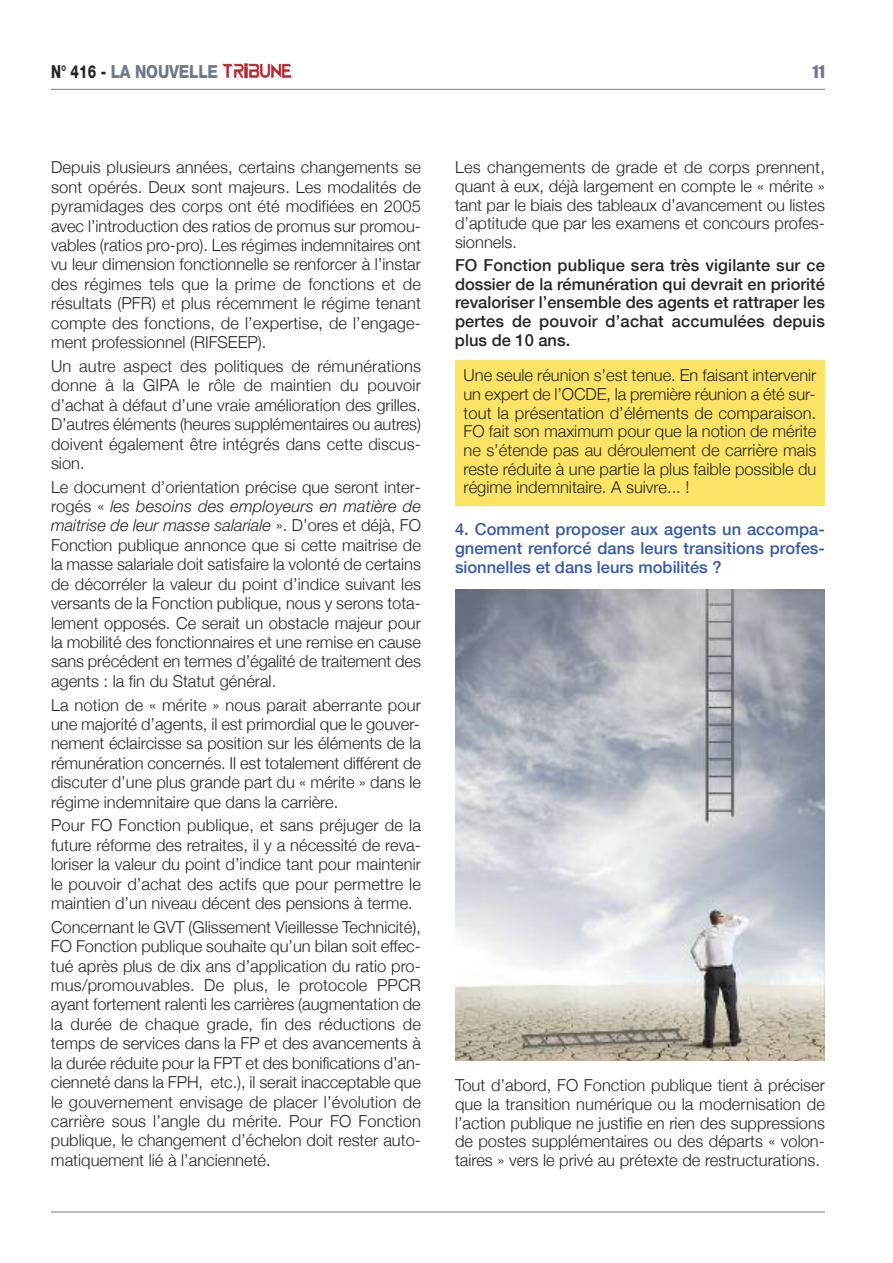
<style>
.page{position:relative;width:893px;height:1263px;background:#fff}
.page>*{position:absolute;margin:0;border:0;box-sizing:border-box;transform-origin:0 0}
.t1{font:800 18px "Helvetica Neue";letter-spacing:-.01em;color:#6e788e;scale:.85 1}
.t2{font:18px "Impact";color:#6e788e}
.t3{font:300 16.5px/19.4px "Helvetica Neue";color:#272627;text-align:justify}
.t4{font:500 16.5px/18.8px "Helvetica Neue";letter-spacing:.01em;color:#272627;text-align:justify}
.t5{font:500 16.5px/18.8px "Helvetica Neue";color:#3759a5;text-align:justify}
.s1{color:#272627}
.s2{font-style:italic}
</style>
<div class="page">
<div style="left:455px;top:360px;width:370px;height:146px;background:#fbe465"></div>
<svg style="left:222px;top:64px;width:69px;height:14px"></svg>
<hr style="left:51px;top:89px;width:774px;height:1px;background:#6e788e">
<hr style="left:51px;top:1211px;width:774px;height:1px;background:#6e788e">
<img style="left:455px;top:590px;width:370px;height:471px">
<p class="t1" style="left:51px;top:65px;width:198px"><span class="s1">N° 416 -</span> LA NOUVELLE</p>
<p class="t2" style="left:812px;top:65px;width:15px">11</p>
<p class="t3" style="left:51px;top:157px;width:371px">Depuis plusieurs années, certains changements se sont opérés. Deux sont majeurs. Les modalités de pyramidages des corps ont été modifiées en 2005 avec l’introduction des ratios de promus sur promou&shy;vables (ratios pro-pro). Les régimes indemnitaires ont vu leur dimension fonctionnelle se renforcer à l’instar des régimes tels que la prime de fonctions et de résultats (PFR) et plus récemment le régime tenant compte des fonctions, de l’expertise, de l’engage&shy;ment professionnel (RIFSEEP).</p>
<p class="t3" style="left:51px;top:356px;width:371px">Un autre aspect des politiques de rémunérations donne à la GIPA le rôle de maintien du pouvoir d’achat à défaut d’une vraie amélioration des grilles.<br>D’autres éléments (heures supplémentaires ou autres) doivent également être intégrés dans cette discus&shy;sion.</p>
<p class="t3" style="left:51px;top:477px;width:371px">Le document d’orientation précise que seront inter&shy;rogés « <span class="s2">les besoins des employeurs en matière de maitrise de leur masse salariale</span> ». D’ores et déjà, FO Fonction publique annonce que si cette maitrise de la masse salariale doit satisfaire la volonté de certains de décorréler la valeur du point d’indice suivant les versants de la Fonction publique, nous y serons tota&shy;lement opposés. Ce serait un obstacle majeur pour la mobilité des fonctionnaires et une remise en cause sans précédent en termes d’égalité de traitement des agents : la fin du Statut général.</p>
<p class="t3" style="left:51px;top:695px;width:371px">La notion de « mérite » nous parait aberrante pour une majorité d’agents, il est primordial que le gouver&shy;nement éclaircisse sa position sur les éléments de la rémunération concernés. Il est totalement différent de discuter d’une plus grande part du « mérite » dans le régime indemnitaire que dans la carrière.</p>
<p class="t3" style="left:51px;top:815px;width:371px">Pour FO Fonction publique, et sans préjuger de la future réforme des retraites, il y a nécessité de reva&shy;loriser la valeur du point d’indice tant pour maintenir le pouvoir d’achat des actifs que pour permettre le maintien d’un niveau décent des pensions à terme.</p>
<p class="t3" style="left:51px;top:917px;width:371px">Concernant le GVT (Glissement Vieillesse Technicité), FO Fonction publique souhaite qu’un bilan soit effec&shy;tué après plus de dix ans d’application du ratio pro&shy;mus/promouvables. De plus, le protocole PPCR ayant fortement ralenti les carrières (augmentation de la durée de chaque grade, fin des réductions de temps de services dans la FP et des avancements à la durée réduite pour la FPT et des bonifications d’an&shy;cienneté dans la FPH, etc.), il serait inacceptable que le gouvernement envisage de placer l’évolution de carrière sous l’angle du mérite. Pour FO Fonction publique, le changement d’échelon doit rester auto&shy;matiquement lié à l’ancienneté.</p>
<p class="t3" style="left:455px;top:158px;width:371px;line-height:18.8px">Les changements de grade et de corps prennent, quant à eux, déjà largement en compte le « mérite » tant par le biais des tableaux d’avancement ou listes d’aptitude que par les examens et concours profes&shy;sionnels.</p>
<p class="t4" style="left:455px;top:255px;width:371px">FO Fonction publique sera très vigilante sur ce dossier de la rémunération qui devrait en priorité revaloriser l’ensemble des agents et rattraper les pertes de pouvoir d’achat accumulées depuis plus de 10 ans.</p>
<p class="t3" style="left:463px;top:366px;width:354px;line-height:18.8px">Une seule réunion s’est tenue. En faisant intervenir un expert de l’OCDE, la première réunion a été sur&shy;tout la présentation d’éléments de comparaison.<br>FO fait son maximum pour que la notion de mérite ne s’étende pas au déroulement de carrière mais reste réduite à une partie la plus faible possible du régime indemnitaire. A suivre... !</p>
<p class="t5" style="left:455px;top:520px;width:371px">4. Comment proposer aux agents un accompa&shy;gnement renforcé dans leurs transitions profes&shy;sionnelles et dans leurs mobilités ?</p>
<p class="t3" style="left:455px;top:1075px;width:371px;line-height:18.8px">Tout d’abord, FO Fonction publique tient à préciser que la transition numérique ou la modernisation de l’action publique ne justifie en rien des suppressions de postes supplémentaires ou des départs « volon&shy;taires » vers le privé au prétexte de restructurations.</p>
</div>
